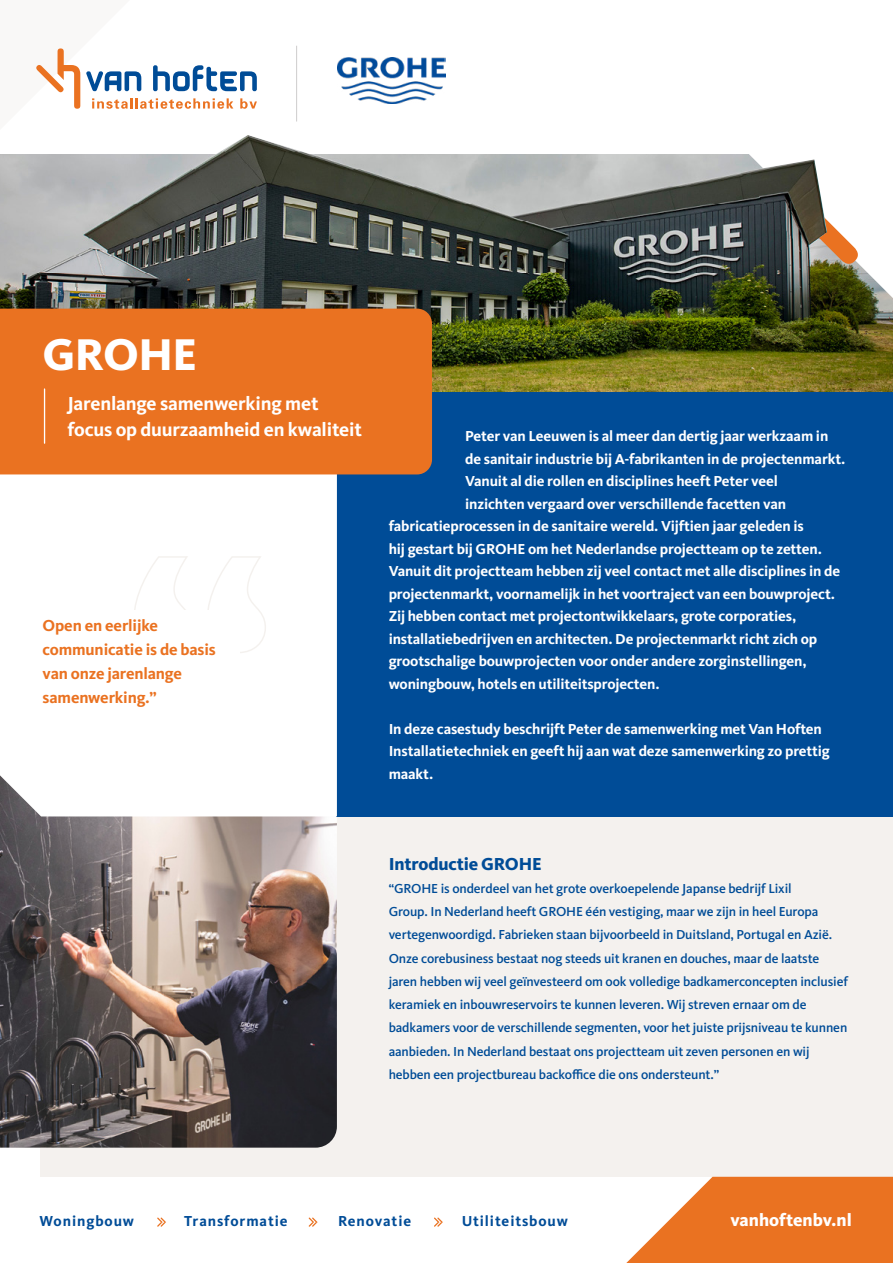
<style>
.page{position:relative;width:893px;height:1263px;background:#fff}
.page>*{position:absolute;margin:0;border:0;box-sizing:border-box;transform-origin:0 0}
.t1{font:800 46.05px "Kievit OT";letter-spacing:-.01em;color:#fff}
.t2{font:700 19.5px/25.5px "Kievit OT";letter-spacing:-.01em;color:#fff}
.t3{font:800 18px "Kievit OT";letter-spacing:-.01em;color:#004c97}
.t4{font:800 18px "Kievit OT";color:#fff}
.t5{font:700 16.5px/24px "Kievit OT";letter-spacing:-.01em;color:#ea7221}
.t6{font:700 15px/22.5px "Kievit OT";letter-spacing:-.01em;color:#fff}
.t7{font:700 15px "Kievit OT";letter-spacing:.06em;color:#004c97}
.t8{font:500 13.5px/23.2px "Kievit OT";letter-spacing:-.01em;color:#004c97}
</style>
<div class="page">
<img style="left:0;top:154px;width:893px;height:238px">
<div style="left:40px;top:750px;width:853px;height:427px;background:#f4f1ee"></div>
<img style="left:0;top:816px;width:337px;height:332px">
<div style="left:337px;top:392px;width:556px;height:424px;background:#004c97"></div>
<img style="left:719px;top:154px;width:174px;height:144px">
<svg style="left:626px;top:1177px;width:267px;height:86px"></svg>
<svg style="left:0;top:474px;width:337px;height:342px"></svg>
<svg style="left:133px;top:555px;width:134px;height:99px"></svg>
<div style="left:29px;top:611px;width:211px;height:73px;background:#fff"></div>
<svg style="left:36px;top:48px;width:221px;height:61px"></svg>
<hr style="left:296px;top:46px;width:1px;height:76px;background:#cecccc">
<svg style="left:157px;top:1217px;width:9px;height:10px"></svg>
<svg style="left:309px;top:1217px;width:9px;height:10px"></svg>
<svg style="left:434px;top:1217px;width:9px;height:10px"></svg>
<div style="left:0;top:309px;width:432px;height:165px;background:#ea7221"></div>
<hr style="left:44px;top:389px;width:1px;height:54px;background:#fff">
<img style="left:740px;top:159px;width:87px;height:102px">
<img style="left:338px;top:58px;width:108px;height:46px">
<img style="left:212px;top:135px;width:105px;height:33px">
<h1 class="t1" style="left:43px;top:327px;width:156px">GROHE</h1>
<h2 class="t2" style="left:67px;top:391px;width:296px">Jarenlange samenwerking met focus op duurzaamheid en kwaliteit</h2>
<p class="t5" style="left:43px;top:614px;width:175px">Open en eerlijke communicatie is de basis van onze jarenlange samenwerking.”</p>
<p class="t6" style="left:465px;top:425px;width:365px">Peter van Leeuwen is al meer dan dertig jaar werkzaam in</p>
<p class="t6" style="left:465px;top:447px;width:382px">de sanitair industrie bij A-fabrikanten in de projectenmarkt.</p>
<p class="t6" style="left:465px;top:470px;width:314px">Vanuit al die rollen en disciplines heeft Peter veel</p>
<p class="t6" style="left:465px;top:492px;width:323px">inzichten vergaard over verschillende facetten van</p>
<p class="t6" style="left:389px;top:515px;width:417px">fabricatieprocessen in de sanitaire wereld. Vijftien jaar geleden is</p>
<p class="t6" style="left:389px;top:537px;width:435px">hij gestart bij GROHE om het Nederlandse projectteam op te zetten.</p>
<p class="t6" style="left:389px;top:560px;width:453px">Vanuit dit projectteam hebben zij veel contact met alle disciplines in de</p>
<p class="t6" style="left:389px;top:582px;width:448px">projectenmarkt, voornamelijk in het voortraject van een bouwproject.</p>
<p class="t6" style="left:389px;top:605px;width:409px">Zij hebben contact met projectontwikkelaars, grote corporaties,</p>
<p class="t6" style="left:389px;top:627px;width:430px">installatiebedrijven en architecten. De projectenmarkt richt zich op</p>
<p class="t6" style="left:389px;top:650px;width:419px">grootschalige bouwprojecten voor onder andere zorginstellingen,</p>
<p class="t6" style="left:389px;top:672px;width:272px">woningbouw, hotels en utiliteitsprojecten.</p>
<p class="t6" style="left:389px;top:717px;width:443px">In deze casestudy beschrijft Peter de samenwerking met Van Hoften<br>Installatietechniek en geeft hij aan wat deze samenwerking zo prettig maakt.</p>
<p class="t3" style="left:389px;top:853px;width:155px">Introductie GROHE</p>
<p class="t8" style="left:389px;top:876px;width:461px">“GROHE is onderdeel van het grote overkoepelende Japanse bedrijf Lixil<br>Group. In Nederland heeft GROHE één vestiging, maar we zijn in heel Europa vertegenwoordigd. Fabrieken staan bijvoorbeeld in Duitsland, Portugal en Azië.<br>Onze corebusiness bestaat nog steeds uit kranen en douches, maar de laatste jaren hebben wij veel geïnvesteerd om ook volledige badkamerconcepten inclusief keramiek en inbouwreservoirs te kunnen leveren. Wij streven ernaar om de badkamers voor de verschillende segmenten, voor het juiste prijsniveau te kunnen aanbieden. In Nederland bestaat ons projectteam uit zeven personen en wij hebben een projectbureau backoffice die ons ondersteunt.”</p>
<p class="t7" style="left:40px;top:1212px;width:96px">Woningbouw</p>
<p class="t7" style="left:184px;top:1212px;width:105px">Transformatie</p>
<p class="t7" style="left:338px;top:1212px;width:75px">Renovatie</p>
<p class="t7" style="left:462px;top:1212px;width:108px">Utiliteitsbouw</p>
<p class="t4" style="left:730px;top:1209px;width:123px">vanhoftenbv.nl</p>
</div>
